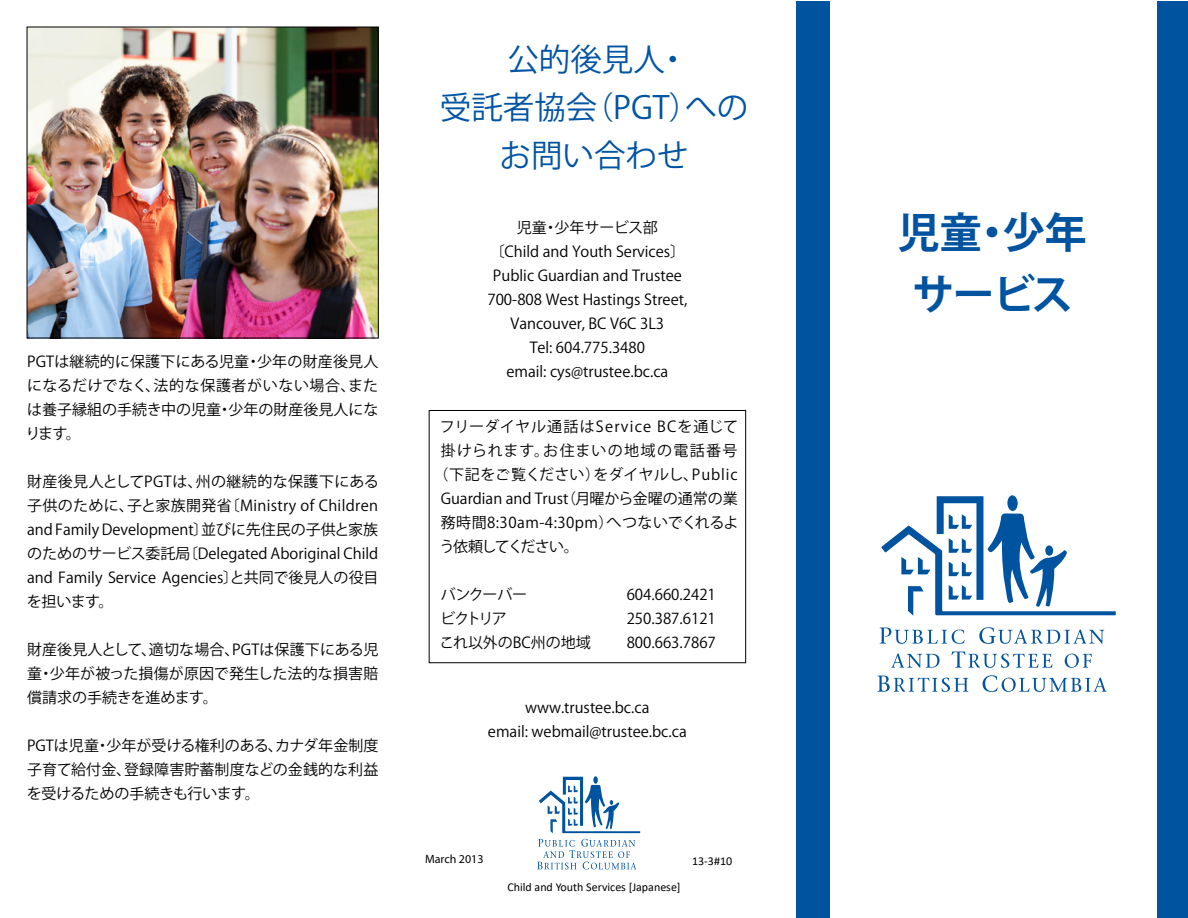
<style>
.page{position:relative;width:1188px;height:918px;background:#fff}
.page>*{position:absolute;margin:0;border:0;box-sizing:border-box;transform-origin:0 0}
.t1{font:700 42px/61.5px "Koz Go Pro";letter-spacing:-.03em;color:#00539f;text-align:center}
.t2{font:31.5px/48px "Koz Go Pro";color:#0054a4;text-align:center}
.t3{font:15px/24px "Koz Go Pro";color:#000;text-align:justify}
.t4{font:15px "Koz Go Pro";letter-spacing:.03em;color:#000}
.t5{font:15px "Koz Go Pro";letter-spacing:.035em;color:#000}
.t6{font:15px "Koz Go Pro";letter-spacing:.08em;color:#000}
.t7{font:15px "Koz Go Pro";letter-spacing:.095em;color:#000}
.t8{font:15px "Koz Go Pro";letter-spacing:-.095em;color:#000}
.t9{font:12px "Calibri";color:#000}
.t10{font:12px "Myriad Pro";color:#000}
</style>
<div class="page">
<div style="left:1157px;top:2px;width:31px;height:916px;background:#00539f"></div>
<div style="left:796px;top:2px;width:34px;height:916px;background:#00539f"></div>
<img style="left:29px;top:29px;width:348px;height:307px">
<div style="left:27px;top:27px;width:352px;height:311px;border:1px solid #000"></div>
<div style="left:429px;top:410px;width:317px;height:253px;border:1px solid #000"></div>
<svg style="left:881px;top:496px;width:235px;height:120px"></svg>
<svg style="left:880px;top:628px;width:85px;height:16px"></svg>
<svg style="left:979px;top:627px;width:125px;height:17px"></svg>
<svg style="left:891px;top:654px;width:49px;height:14px"></svg>
<svg style="left:952px;top:652px;width:101px;height:16px"></svg>
<svg style="left:1065px;top:654px;width:27px;height:14px"></svg>
<svg style="left:878px;top:676px;width:90px;height:16px"></svg>
<svg style="left:983px;top:675px;width:123px;height:17px"></svg>
<svg style="left:539px;top:777px;width:101px;height:56px"></svg>
<svg style="left:537px;top:839px;width:99px;height:30px"></svg>
<p class="t3" style="left:25px;top:349px;width:355px">PGTは継続的に保護下にある児童・少年の財産後見人になるだけでなく、法的な保護者がいない場合、または養子縁組の手続き中の児童・少年の財産後見人になります。</p>
<p class="t3" style="left:27px;top:469px;width:354px">財産後見人としてPGTは、州の継続的な保護下にある子供のために、子と家族開発省〔Ministry of Children and Family Development〕並びに先住民の子供と家族のためのサービス委託局〔Delegated Aboriginal Child and Family Service Agencies〕と共同で後見人の役目を担います。</p>
<p class="t3" style="left:27px;top:637px;width:353px">財産後見人として、適切な場合、PGTは保護下にある児童・少年が被った損傷が原因で発生した法的な損害賠償請求の手続きを進めます。</p>
<p class="t3" style="left:27px;top:733px;width:353px">PGTは児童・少年が受ける権利のある、カナダ年金制度子育て給付金、登録障害貯蓄制度などの金銭的な利益を受けるための手続きも行います。</p>
<h2 class="t2" style="left:440px;top:36px;width:310px">公的後見人・<br>受託者協会（PGT）へのお問い合わせ</h2>
<p class="t3" style="left:487px;top:216px;width:201px;text-align:center">児童・少年サービス部<br>〔Child and Youth Services〕<br>Public Guardian and Trustee<br>700-808 West Hastings Street,<br>Vancouver, BC V6C 3L3<br>Tel: 604.775.3480<br>email: cys@trustee.bc.ca</p>
<p class="t6" style="left:440px;top:417px;width:300px">フリーダイヤル通話はService BCを通じて</p>
<p class="t7" style="left:441px;top:441px;width:298px">掛けられます。お住まいの地域の電話番号</p>
<p class="t5" style="left:434px;top:465px;width:306px">（下記をご覧ください）をダイヤルし、Public</p>
<p class="t3" style="left:441px;top:487px;width:298px">Guardian and Trust（月曜から金曜の通常の業</p>
<p class="t4" style="left:441px;top:513px;width:299px">務時間8:30am-4:30pm）へつないでくれるよ</p>
<p class="t8" style="left:439px;top:537px;width:141px">う依頼してください。</p>
<p class="t3" style="left:441px;top:583px;width:88px">バンクーバー</p>
<p class="t3" style="left:627px;top:583px;width:91px">604.660.2421</p>
<p class="t3" style="left:441px;top:607px;width:68px">ビクトリア</p>
<p class="t3" style="left:627px;top:607px;width:91px">250.387.6121</p>
<p class="t3" style="left:440px;top:631px;width:153px">これ以外のBC州の地域</p>
<p class="t3" style="left:627px;top:631px;width:91px">800.663.7867</p>
<p class="t3" style="left:488px;top:696px;width:200px;text-align:center">www.trustee.bc.ca<br>email: webmail@trustee.bc.ca</p>
<p class="t10" style="left:425px;top:852px;width:60px">March 2013</p>
<p class="t9" style="left:507px;top:879px;width:175px">Child and Youth Services [Japanese]</p>
<p class="t9" style="left:692px;top:853px;width:42px">13-3#10</p>
<h1 class="t1" style="left:898px;top:205px;width:190px">児童・少年サービス</h1>
</div>
